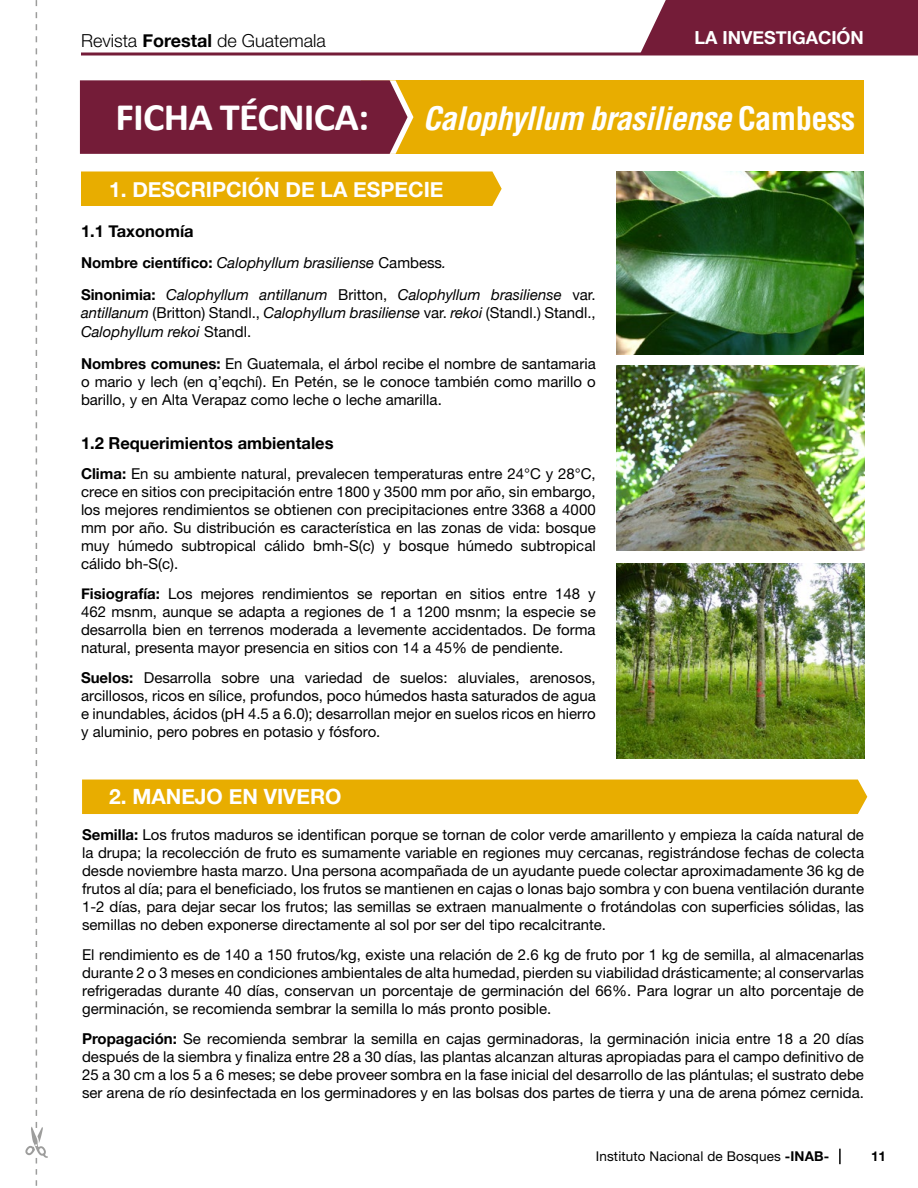
<style>
.page{position:relative;width:918px;height:1188px;background:#fff}
.page>*{position:absolute;margin:0;border:0;box-sizing:border-box;transform-origin:0 0}
.t1{font:700 39px "Calibri";letter-spacing:-.02em;color:#fff;scale:1.04 1}
.t2{font:italic 700 condensed 31.5px "Helvetica LT Std";letter-spacing:-.02em;color:#fff;scale:1.04 1}
.t3{font:700 21px "Helvetica Neue";color:#fff}
.t4{font:300 18px "Helvetica Neue LT Std";color:#000}
.t5{font:700 18px "Helvetica Neue";color:#fff}
.t6{font:700 16.5px "Helvetica Neue";color:#000}
.t7{font:15px/18px "Helvetica Neue LT Pro";color:#000;text-align:justify}
.t8{font:italic 15px/31.5px "Helvetica Neue";color:#000}
.t9{font:13.5px "Helvetica Neue LT Std";letter-spacing:.01em;color:#000}
.t10{font:700 13.5px "Helvetica Neue";color:#000}
.s1{font-family:"Helvetica Neue";font-weight:700}
.s2{font-style:normal}
.s3{font-weight:700;font-style:normal}
</style>
<div class="page">
<div style="left:641px;top:0;width:277px;height:52px;background:#741c38"></div>
<svg style="left:81px;top:52px;width:837px;height:4px;background:#904b61"></svg>
<svg style="left:839px;top:1149px;width:2px;height:15px"></svg>
<div style="left:361px;top:80px;width:503px;height:74px;background:#e8ad00"></div>
<svg style="left:79px;top:80px;width:334px;height:74px;background:#7a263c"></svg>
<svg style="left:25px;top:0;width:23px;height:1186px"></svg>
<div style="left:81px;top:171px;width:421px;height:35px;background:#e8ad00"></div>
<div style="left:82px;top:780px;width:785px;height:34px;background:#e8ad00"></div>
<img style="left:616px;top:171px;width:248px;height:184px">
<img style="left:616px;top:365px;width:249px;height:186px">
<img style="left:616px;top:563px;width:249px;height:196px">
<p class="t4" style="left:81px;top:30px;width:246px">Revista <span class="s1">Forestal</span> de Guatemala</p>
<p class="t5" style="left:694px;top:26px;width:171px">LA INVESTIGACIÓN</p>
<h1 class="t1" style="left:116px;top:90px;width:245px">FICHA TÉCNICA:</h1>
<h2 class="t2" style="left:423px;top:99px;width:417px">Calophyllum brasiliense <span class="s2">Cambess</span></h2>
<h3 class="t3" style="left:109px;top:177px;width:336px">1. DESCRIPCIÓN DE LA ESPECIE</h3>
<p class="t6" style="left:81px;top:221px;width:114px">1.1 Taxonomía</p>
<p class="t8" style="left:81px;top:247px;width:516px"><span class="s3">Nombre científico:</span> Calophyllum brasiliense <span class="s2">Cambess</span>.<br><span class="s3">Sinonimia:</span> Calophyllum antillanum <span class="s2">Britton,</span> Calophyllum brasiliense <span class="s2">var.</span></p>
<p class="t8" style="left:81px;top:302px;width:516px;line-height:19.5px">antillanum <span class="s2">(Britton) Standl.,</span> Calophyllum brasiliense <span class="s2">var.</span> rekoi <span class="s2">(Standl.) Standl.,<br></span>Calophyllum rekoi <span class="s2">Standl.</span></p>
<p class="t7" style="left:81px;top:354px;width:516px"><span class="s1">Nombres comunes:</span> En Guatemala, el árbol recibe el nombre de santamaria o mario y lech (en q’eqchí). En Petén, se le conoce también como marillo o barillo, y en Alta Verapaz como leche o leche amarilla.</p>
<p class="t6" style="left:81px;top:433px;width:254px">1.2 Requerimientos ambientales</p>
<p class="t7" style="left:81px;top:465px;width:516px"><span class="s1">Clima:</span> En su ambiente natural, prevalecen temperaturas entre 24°C y 28°C, crece en sitios con precipitación entre 1800 y 3500 mm por año, sin embargo, los mejores rendimientos se obtienen con precipitaciones entre 3368 a 4000 mm por año. Su distribución es característica en las zonas de vida: bosque muy húmedo subtropical cálido bmh-S(c) y bosque húmedo subtropical cálido bh-S(c).</p>
<p class="t7" style="left:81px;top:585px;width:516px"><span class="s1">Fisiografía:</span> Los mejores rendimientos se reportan en sitios entre 148 y 462 msnm, aunque se adapta a regiones de 1 a 1200 msnm; la especie se desarrolla bien en terrenos moderada a levemente accidentados. De forma natural, presenta mayor presencia en sitios con 14 a 45% de pendiente.</p>
<p class="t7" style="left:81px;top:669px;width:516px"><span class="s1">Suelos:</span> Desarrolla sobre una variedad de suelos: aluviales, arenosos, arcillosos, ricos en sílice, profundos, poco húmedos hasta saturados de agua e inundables, ácidos (pH 4.5 a 6.0); desarrollan mejor en suelos ricos en hierro y aluminio, pero pobres en potasio y fósforo.</p>
<h3 class="t3" style="left:109px;top:784px;width:234px">2. MANEJO EN VIVERO</h3>
<p class="t7" style="left:82px;top:825px;width:784px"><span class="s1">Semilla:</span> Los frutos maduros se identifican porque se tornan de color verde amarillento y empieza la caída natural de la drupa; la recolección de fruto es sumamente variable en regiones muy cercanas, registrándose fechas de colecta desde noviembre hasta marzo. Una persona acompañada de un ayudante puede colectar aproximadamente 36 kg de frutos al día; para el beneficiado, los frutos se mantienen en cajas o lonas bajo sombra y con buena ventilación durante 1-2 días, para dejar secar los frutos; las semillas se extraen manualmente o frotándolas con superficies sólidas, las semillas no deben exponerse directamente al sol por ser del tipo recalcitrante.</p>
<p class="t7" style="left:82px;top:945px;width:783px">El rendimiento es de 140 a 150 frutos/kg, existe una relación de 2.6 kg de fruto por 1 kg de semilla, al almacenarlas durante 2 o 3 meses en condiciones ambientales de alta humedad, pierden su viabilidad drásticamente; al conservarlas refrigeradas durante 40 días, conservan un porcentaje de germinación del 66%. Para lograr un alto porcentaje de germinación, se recomienda sembrar la semilla lo más pronto posible.</p>
<p class="t7" style="left:82px;top:1029px;width:783px"><span class="s1">Propagación:</span> Se recomienda sembrar la semilla en cajas germinadoras, la germinación inicia entre 18 a 20 días después de la siembra y finaliza entre 28 a 30 días, las plantas alcanzan alturas apropiadas para el campo definitivo de 25 a 30 cm a los 5 a 6 meses; se debe proveer sombra en la fase inicial del desarrollo de las plántulas; el sustrato debe ser arena de río desinfectada en los germinadores y en las bolsas dos partes de tierra y una de arena pómez cernida.</p>
<p class="t9" style="left:596px;top:1148px;width:235px">Instituto Nacional de Bosques <span class="s1">-INAB-</span></p>
<p class="t10" style="left:871px;top:1148px;width:17px">11</p>
</div>
